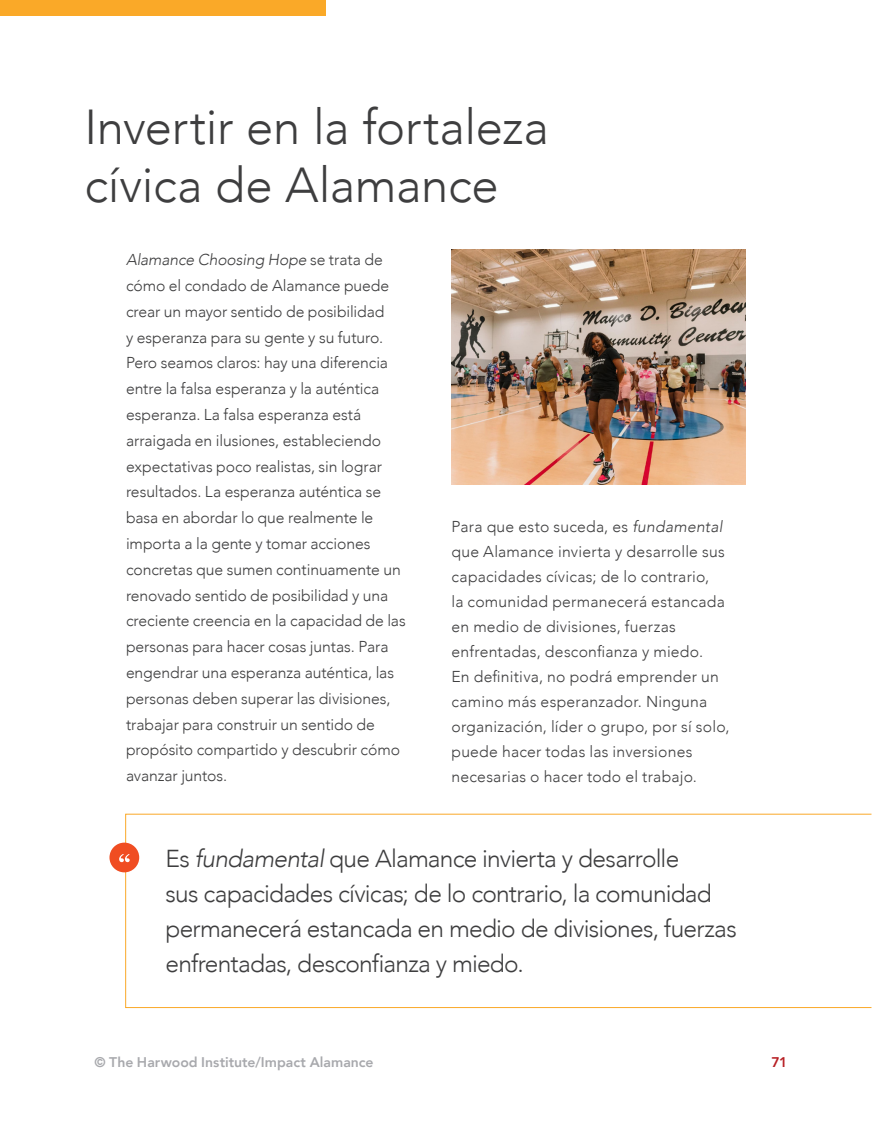
<style>
.page{position:relative;width:882px;height:1134px;background:#fff}
.page>*{position:absolute;margin:0;border:0;box-sizing:border-box;transform-origin:0 0}
.t1{font:300 49px/58.8px "Avenir";letter-spacing:-.005em;color:#3e3e3f}
.t2{font:300 24.5px/35px "Avenir";letter-spacing:-.03em;color:#3e3e3f}
.t3{font:300 15.75px/25.7px "Avenir";color:#3e3e3f}
.t4{font:800 14px "Avenir";color:#a8a9ad}
.t5{font:800 14px "Avenir";color:#b71f24}
.s1{font-style:italic}
</style>
<div class="page">
<img style="left:451px;top:250px;width:294px;height:235px">
<div style="left:0;top:0;width:326px;height:16px;background:#faa928"></div>
<div style="left:125px;top:814px;width:747px;height:194px;border:1px solid #faa928"></div>
<div style="left:109px;top:843px;width:30px;height:29px;background:#f04d22;border-radius:50%"></div>
<svg style="left:119px;top:854px;width:11px;height:8px"></svg>
<h1 class="t1" style="left:84px;top:97px;width:466px">Invertir en la fortaleza cívica de Alamance</h1>
<p class="t3" style="left:126px;top:247px;width:281px"><span class="s1">Alamance Choosing Hope</span> se trata de cómo el condado de Alamance puede crear un mayor sentido de posibilidad<br>y esperanza para su gente y su futuro.<br>Pero seamos claros: hay una diferencia entre la falsa esperanza y la auténtica esperanza. La falsa esperanza está arraigada en ilusiones, estableciendo expectativas poco realistas, sin lograr resultados. La esperanza auténtica se basa en abordar lo que realmente le importa a la gente y tomar acciones concretas que sumen continuamente un renovado sentido de posibilidad y una creciente creencia en la capacidad de las personas para hacer cosas juntas. Para engendrar una esperanza auténtica, las personas deben superar las divisiones, trabajar para construir un sentido de propósito compartido y descubrir cómo avanzar juntos.</p>
<p class="t3" style="left:452px;top:514px;width:280px;line-height:25px">Para que esto suceda, es <span class="s1">fundamental </span>que Alamance invierta y desarrolle sus capacidades cívicas; de lo contrario,<br>la comunidad permanecerá estancada en medio de divisiones, fuerzas enfrentadas, desconfianza y miedo.<br>En definitiva, no podrá emprender un camino más esperanzador. Ninguna organización, líder o grupo, por sí solo, puede hacer todas las inversiones necesarias o hacer todo el trabajo.</p>
<h2 class="t2" style="left:165px;top:841px;width:573px">Es <span class="s1">fundamental</span> que Alamance invierta y desarrolle<br>sus capacidades cívicas; de lo contrario, la comunidad permanecerá estancada en medio de divisiones, fuerzas enfrentadas, desconfianza y miedo.</h2>
<p class="t4" style="left:94px;top:1051px;width:281px">© The Harwood Institute/Impact Alamance</p>
<p class="t5" style="left:771px;top:1051px;width:18px">71</p>
</div>
